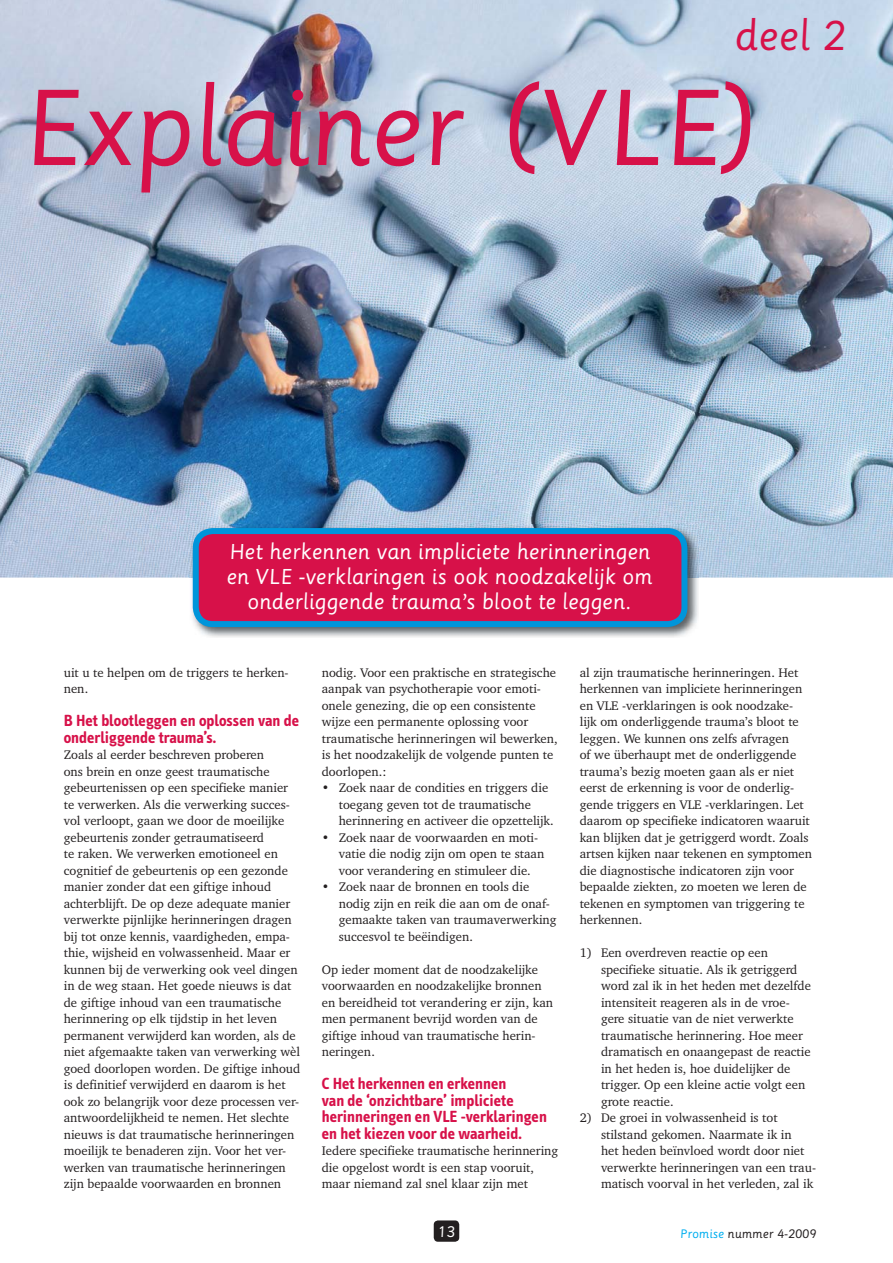
<style>
.page{position:relative;width:893px;height:1263px;background:#fff}
.page>*{position:absolute;margin:0;border:0;box-sizing:border-box;transform-origin:0 0}
.t1{font:105px "Sassoon Primary";letter-spacing:-.01em;color:#d71149}
.t2{font:40.5px "Sassoon Primary";color:#d71149}
.t3{font:21px/25.2px "Sassoon Primary";color:#fff;text-align:center}
.t4{font:700 16.5px/16.5px "Info Text";color:#d71149}
.t5{font:15px "Sassoon Primary";color:#fff}
.t6{font:12.75px/16.5px "Charter IT Cby BT";color:#231f20}
.t7{font:12px "Sassoon Primary";color:#231f20}
.s1{color:#00aeef}
</style>
<div class="page">
<div style="left:434px;top:1220px;width:25px;height:22px;background:#231f20;border-radius:4px"></div>
<img style="left:0;top:0;width:893px;height:578px">
<img style="left:190px;top:525px;width:508px;height:112px">
<div style="left:196px;top:531px;width:488px;height:93px;background:#d71149;border-radius:17px"></div>
<div style="left:193px;top:528px;width:494px;height:99px;border:6px solid #0095da;border-radius:17px"></div>
<h2 class="t2" style="left:734px;top:18px;width:113px">deel 2</h2>
<h1 class="t1" style="left:23px;top:82px;width:743px">Explainer (VLE)</h1>
<h3 class="t3" style="left:226px;top:541px;width:428px">Het herkennen van impliciete herinneringen en VLE -verklaringen is ook noodzakelijk om onderliggende trauma’s bloot te leggen.</h3>
<p class="t6" style="left:64px;top:664px;width:226px">uit u te helpen om de triggers te herken&shy;nen.</p>
<p class="t4" style="left:64px;top:714px;width:237px">B Het blootleggen en oplossen van de onderliggende trauma’s.</p>
<p class="t6" style="left:64px;top:747px;width:238px">Zoals al eerder beschreven proberen<br>ons brein en onze geest traumatische gebeurtenissen op een specifieke manier te verwerken. Als die verwerking succes&shy;vol verloopt, gaan we door de moeilijke gebeurtenis zonder getraumatiseerd<br>te raken. We verwerken emotioneel en cognitief de gebeurtenis op een gezonde manier zonder dat een giftige inhoud achterblijft. De op deze adequate manier verwerkte pijnlijke herinneringen dragen bij tot onze kennis, vaardigheden, empa&shy;thie, wijsheid en volwassenheid. Maar er kunnen bij de verwerking ook veel dingen in de weg staan. Het goede nieuws is dat de giftige inhoud van een traumatische herinnering op elk tijdstip in het leven permanent verwijderd kan worden, als de niet afgemaakte taken van verwerking wèl goed doorlopen worden. De giftige inhoud is definitief verwijderd en daarom is het ook zo belangrijk voor deze processen ver&shy;antwoordelijkheid te nemen. Het slechte nieuws is dat traumatische herinneringen moeilijk te benaderen zijn. Voor het ver&shy;werken van traumatische herinneringen zijn bepaalde voorwaarden en bronnen</p>
<p class="t6" style="left:322px;top:664px;width:237px">nodig. Voor een praktische en strategische aanpak van psychotherapie voor emoti&shy;onele genezing, die op een consistente wijze een permanente oplossing voor traumatische herinneringen wil bewerken, is het noodzakelijk de volgende punten te doorlopen.:</p>
<p class="t6" style="left:339px;top:780px;width:216px;text-indent:-17px">• Zoek naar de condities en triggers die toegang geven tot de traumatische herinnering en activeer die opzettelijk.</p>
<p class="t6" style="left:339px;top:829px;width:207px;text-indent:-17px">• Zoek naar de voorwaarden en moti&shy;vatie die nodig zijn om open te staan voor verandering en stimuleer die.</p>
<p class="t6" style="left:339px;top:879px;width:219px;text-indent:-17px">• Zoek naar de bronnen en tools die nodig zijn en reik die aan om de onaf&shy;gemaakte taken van traumaverwerking succesvol te beëindigen.</p>
<p class="t6" style="left:322px;top:961px;width:233px">Op ieder moment dat de noodzakelijke voorwaarden en noodzakelijke bronnen en bereidheid tot verandering er zijn, kan men permanent bevrijd worden van de giftige inhoud van traumatische herin&shy;neringen.</p>
<p class="t4" style="left:322px;top:1077px;width:227px">C Het herkennen en erkennen<br>van de ‘onzichtbare’ impliciete herinneringen en VLE -verklaringen en het kiezen voor de waarheid.</p>
<p class="t6" style="left:322px;top:1143px;width:238px">Iedere specifieke traumatische herinnering die opgelost wordt is een stap vooruit, maar niemand zal snel klaar zijn met</p>
<p class="t6" style="left:580px;top:664px;width:234px">al zijn traumatische herinneringen. Het herkennen van impliciete herinneringen en VLE -verklaringen is ook noodzake&shy;lijk om onderliggende trauma’s bloot te leggen. We kunnen ons zelfs afvragen<br>of we überhaupt met de onderliggende trauma’s bezig moeten gaan als er niet eerst de erkenning is voor de onderlig&shy;gende triggers en VLE -verklaringen. Let daarom op specifieke indicatoren waaruit kan blijken dat je getriggerd wordt. Zoals artsen kijken naar tekenen en symptomen die diagnostische indicatoren zijn voor bepaalde ziekten, zo moeten we leren de tekenen en symptomen van triggering te herkennen.</p>
<p class="t6" style="left:601px;top:945px;width:212px;text-indent:-21px">1) Een overdreven reactie op een specifieke situatie. Als ik getriggerd word zal ik in het heden met dezelfde intensiteit reageren als in de vroe&shy;gere situatie van de niet verwerkte traumatische herinnering. Hoe meer dramatisch en onaangepast de reactie in het heden is, hoe duidelijker de trigger. Op een kleine actie volgt een grote reactie.</p>
<p class="t6" style="left:601px;top:1110px;width:217px;text-indent:-21px">2) De groei in volwassenheid is tot stilstand gekomen. Naarmate ik in<br>het heden beïnvloed wordt door niet verwerkte herinneringen van een trau&shy;matisch voorval in het verleden, zal ik</p>
<p class="t5" style="left:438px;top:1225px;width:19px">13</p>
<p class="t7" style="left:680px;top:1228px;width:138px"><span class="s1">Promise</span> nummer 4-2009</p>
</div>
